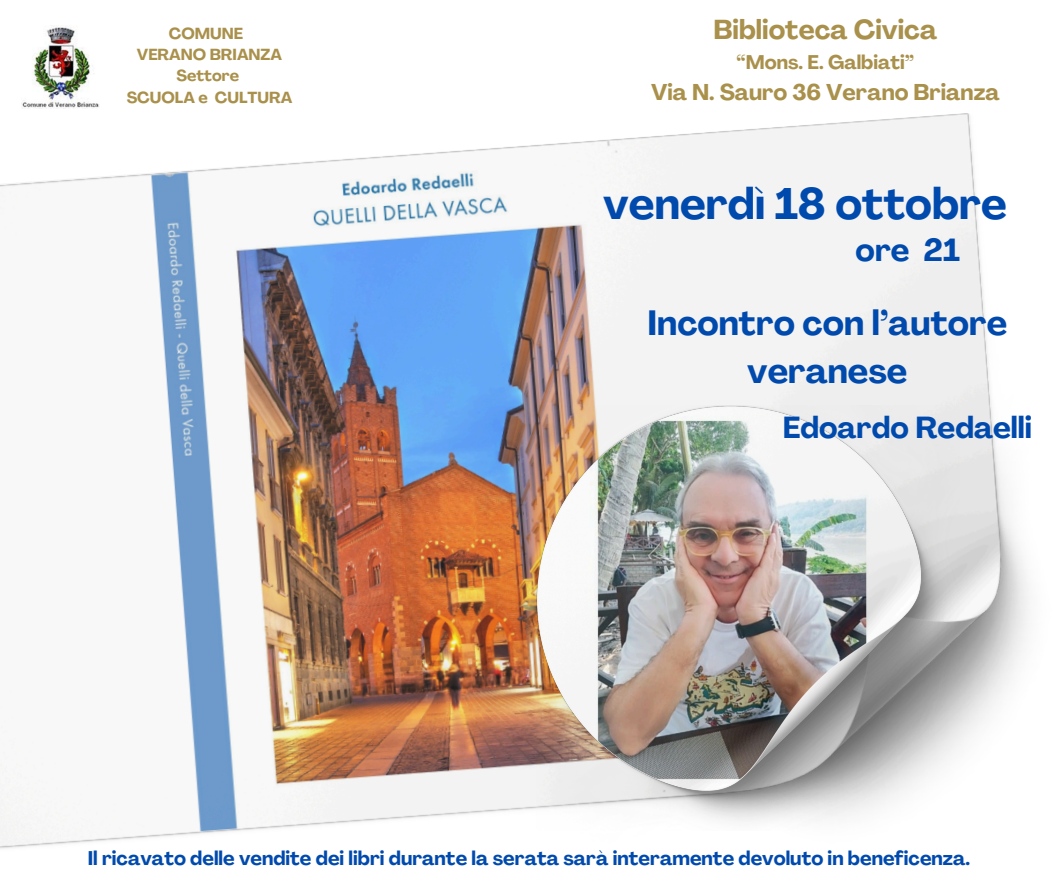
<style>
.page{position:relative;width:1058px;height:887px;background:#fff}
.page>*{position:absolute;margin:0;border:0;box-sizing:border-box;transform-origin:0 0}
.t1{font:700 43.5px "Agrandir";color:#004aad}
.t2{font:700 34.65px/48.3px "Agrandir";color:#004aad;text-align:center}
.t3{font:700 31.5px "Agrandir";color:#004aad}
.t4{font:700 30px "Agrandir";color:#004aad}
.t5{font:700 27px "Agrandir";color:#a9904b}
.t6{font:700 22.5px "Agrandir";color:#a9904b}
.t7{font:700 19.5px "Agrandir";color:#004aad}
.t8{font:700 19.5px "Agrandir";color:#a9904b}
.t9{font:700 15.75px/21.3px "Agrandir";color:#a9904b;text-align:center}
</style>
<div class="page">
<img style="left:22px;top:25px;width:77px;height:83px">
<img style="left:0;top:108px;width:1029px;height:741px">
<img style="left:536px;top:406px;width:423px;height:424px">
<h6 class="t9" style="left:127px;top:24px;width:167px">COMUNE<br>VERANO BRIANZA<br>Settore<br>SCUOLA e CULTURA</h6>
<p class="t5" style="left:713px;top:19px;width:225px">Biblioteca Civica</p>
<p class="t8" style="left:736px;top:54px;width:179px">“Mons. E. Galbiati”</p>
<p class="t6" style="left:651px;top:83px;width:350px">Via N. Sauro 36 Verano Brianza</p>
<h2 class="t1" style="left:603px;top:186px;width:405px">venerdì 18 ottobre</h2>
<h2 class="t3" style="left:855px;top:237px;width:106px">ore 21</h2>
<h1 class="t2" style="left:647px;top:302px;width:361px">Incontro con l’autore veranese</h1>
<p class="t4" style="left:782px;top:416px;width:251px">Edoardo Redaelli</p>
<h3 class="t7" style="left:88px;top:850px;width:884px">Il ricavato delle vendite dei libri durante la serata sarà interamente devoluto in beneficenza.</h3>
</div>
